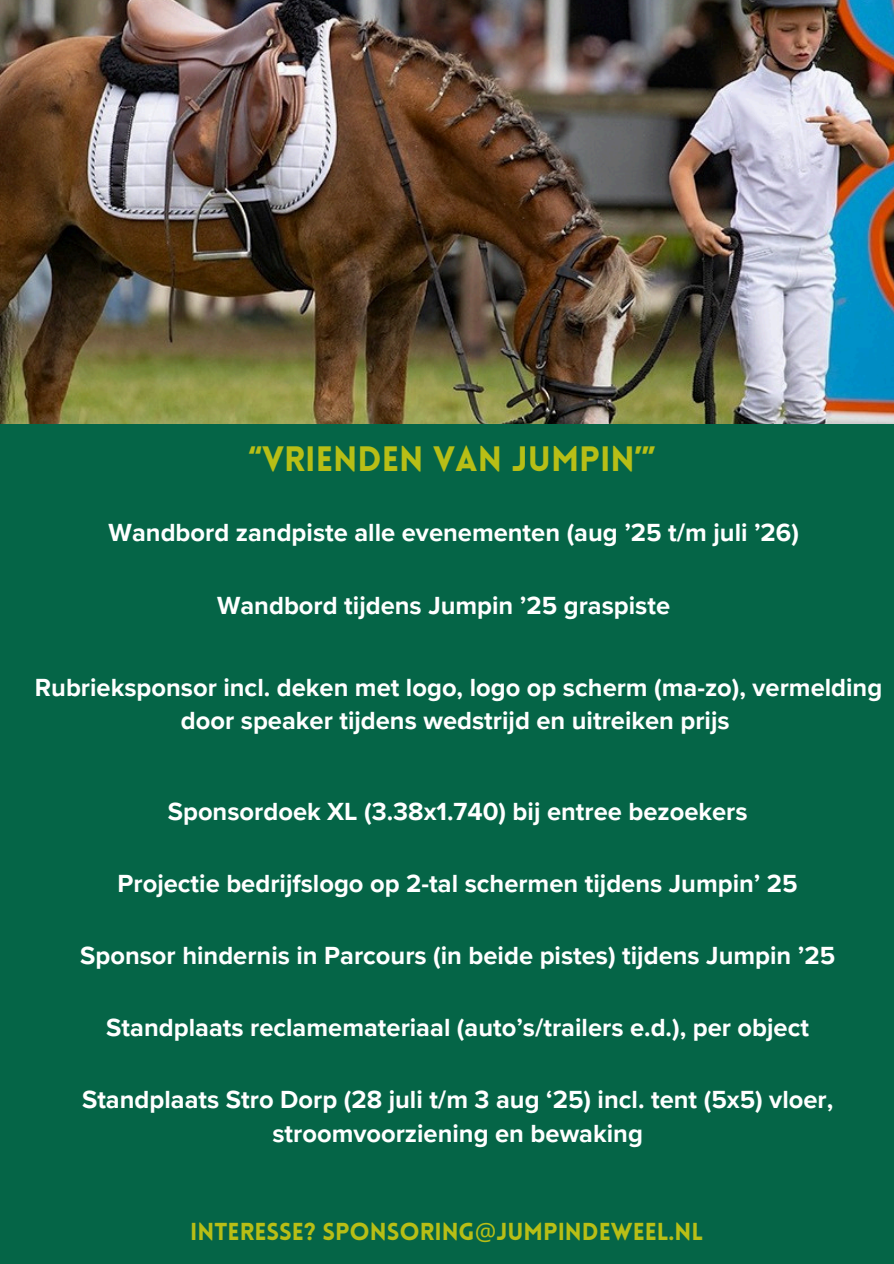
<style>
.page{position:relative;width:894px;height:1264px;background:#fff}
.page>*{position:absolute;margin:0;border:0;box-sizing:border-box;transform-origin:0 0}
.t1{font:900 34.5px "Lovelo";color:#b8be16}
.t2{font:700 25.5px/33.8px "Proxima Nova";color:#fff;text-align:center}
.t3{font:900 24px "Lovelo";color:#b8be16}
.s1{font-family:"Noto Sans";font-weight:400}
</style>
<div class="page">
<div style="left:0;top:0;width:893px;height:1263px;background:#056547"></div>
<img style="left:0;top:0;width:893px;height:423px">
<p class="t1" style="left:248px;top:445px;width:408px">“VRIENDEN VAN JUMPIN’”</p>
<p class="t2" style="left:109px;top:516px;width:691px">Wandbord zandpiste alle evenementen (aug ’25 t/m juli ’26)</p>
<p class="t2" style="left:217px;top:589px;width:454px">Wandbord tijdens Jumpin ’25 graspiste</p>
<p class="t2" style="left:35px;top:670px;width:848px">Rubrieksponsor incl. deken met logo, logo op scherm (ma-zo), vermelding door speaker tijdens wedstrijd en uitreiken prijs</p>
<h1 class="t2" style="left:168px;top:795px;width:581px">Sponsordoek XL (3.38x1.740) bij entree bezoekers</h1>
<p class="t2" style="left:118px;top:867px;width:681px">Projectie bedrijfslogo op 2-tal schermen tijdens Jumpin’ 25</p>
<p class="t2" style="left:80px;top:939px;width:756px">Sponsor hindernis in Parcours (in beide pistes) tijdens Jumpin ’25</p>
<p class="t2" style="left:106px;top:1011px;width:704px">Standplaats reclamemateriaal (auto’s/trailers e.d.), per object</p>
<p class="t2" style="left:82px;top:1083px;width:752px">Standplaats Stro Dorp (28 juli t/m 3 aug ‘25) incl. tent (5x5) vloer, stroomvoorziening en bewaking</p>
<p class="t3" style="left:190px;top:1222px;width:514px">INTERESSE? SPONSORING<span class="s1">@</span>JUMPINDEWEEL.NL</p>
</div>
